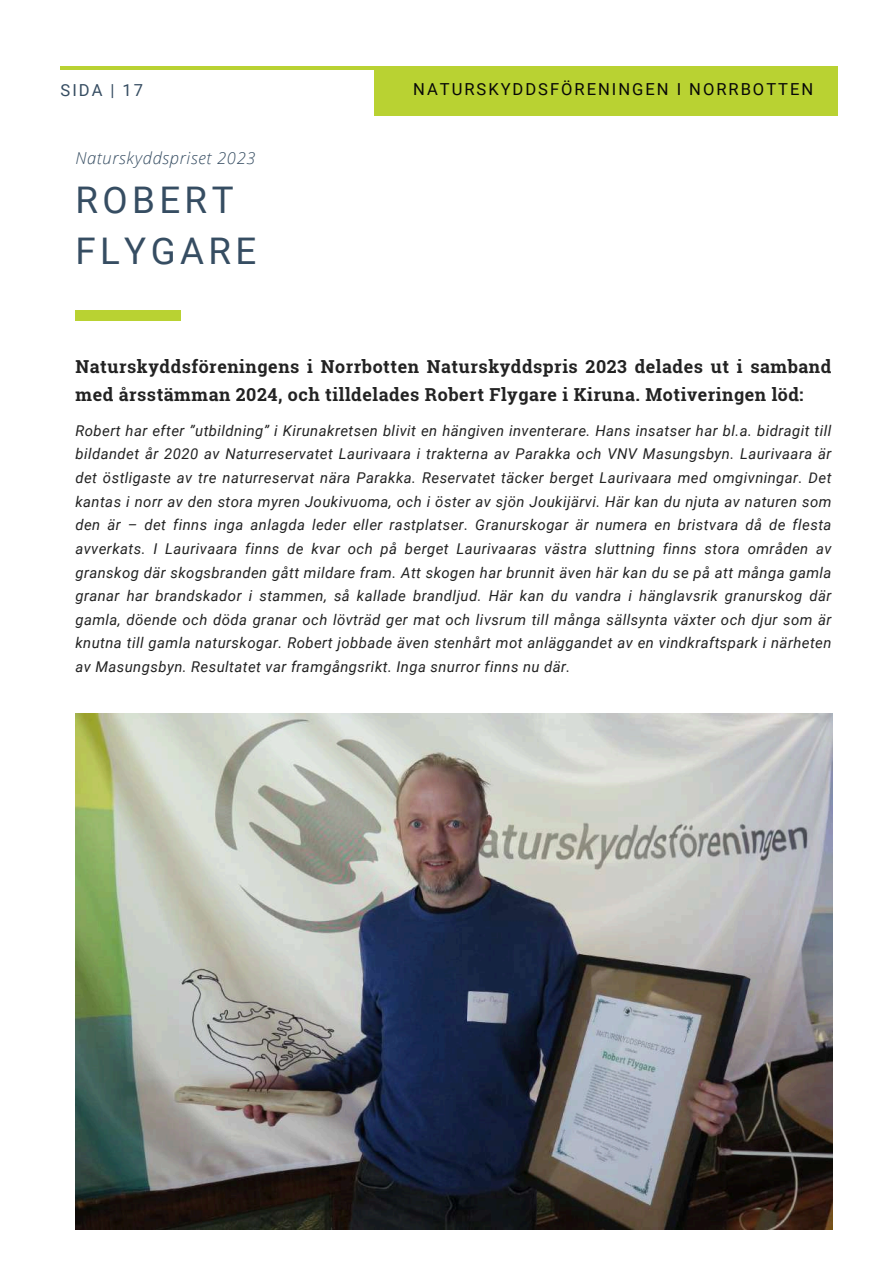
<style>
.page{position:relative;width:894px;height:1264px;background:#fff}
.page>*{position:absolute;margin:0;border:0;box-sizing:border-box;transform-origin:0 0}
.t1{font:36.75px/50.7px "Roboto";letter-spacing:.12em;color:#364d62}
.t2{font:700 17.85px/28.2px "Roboto Slab";letter-spacing:.03em;color:#222}
.t3{font:16.5px "Roboto";letter-spacing:.12em;color:#080808}
.t4{font:italic 300 16.5px "Open Sans";letter-spacing:.04em;color:#364d62}
.t5{font:16.5px "Roboto";letter-spacing:.12em;color:#364d62}
.t6{font:italic 14.85px/23.7px "Roboto";letter-spacing:.03em;color:#222;text-align:justify}
</style>
<div class="page">
<hr style="left:61px;top:66px;width:770px;height:4px;background:#b9d232">
<div style="left:374px;top:66px;width:463px;height:50px;background:#b9d232"></div>
<img style="left:75px;top:714px;width:756px;height:515px">
<div style="left:75px;top:310px;width:106px;height:11px;background:#b9d232"></div>
<p class="t5" style="left:61px;top:81px;width:84px">SIDA | 17</p>
<p class="t4" style="left:75px;top:147px;width:182px">Naturskyddspriset 2023</p>
<h1 class="t1" style="left:75px;top:175px;width:182px">ROBERT<br>FLYGARE</h1>
<p class="t3" style="left:413px;top:80px;width:401px">NATURSKYDDSFÖRENINGEN I NORRBOTTEN</p>
<p class="t2" style="left:75px;top:352px;width:757px">Naturskyddsföreningens i Norrbotten Naturskyddspris 2023 delades ut i samband med årsstämman 2024, och tilldelades Robert Flygare i Kiruna. Motiveringen löd:</p>
<p class="t6" style="left:75px;top:419px;width:757px">Robert har efter ”utbildning” i Kirunakretsen blivit en hängiven inventerare. Hans insatser har bl.a. bidragit till bildandet år 2020 av Naturreservatet Laurivaara i trakterna av Parakka och VNV Masungsbyn. Laurivaara är det östligaste av tre naturreservat nära Parakka. Reservatet täcker berget Laurivaara med omgivningar. Det kantas i norr av den stora myren Joukivuoma, och i öster av sjön Joukijärvi. Här kan du njuta av naturen som den är – det finns inga anlagda leder eller rastplatser. Granurskogar är numera en bristvara då de flesta avverkats. I Laurivaara finns de kvar och på berget Laurivaaras västra sluttning finns stora områden av granskog där skogsbranden gått mildare fram. Att skogen har brunnit även här kan du se på att många gamla granar har brandskador i stammen, så kallade brandljud. Här kan du vandra i hänglavsrik granurskog där gamla, döende och döda granar och lövträd ger mat och livsrum till många sällsynta växter och djur som är knutna till gamla naturskogar. Robert jobbade även stenhårt mot anläggandet av en vindkraftspark i närheten av Masungsbyn. Resultatet var framgångsrikt. Inga snurror finns nu där.</p>
</div>
